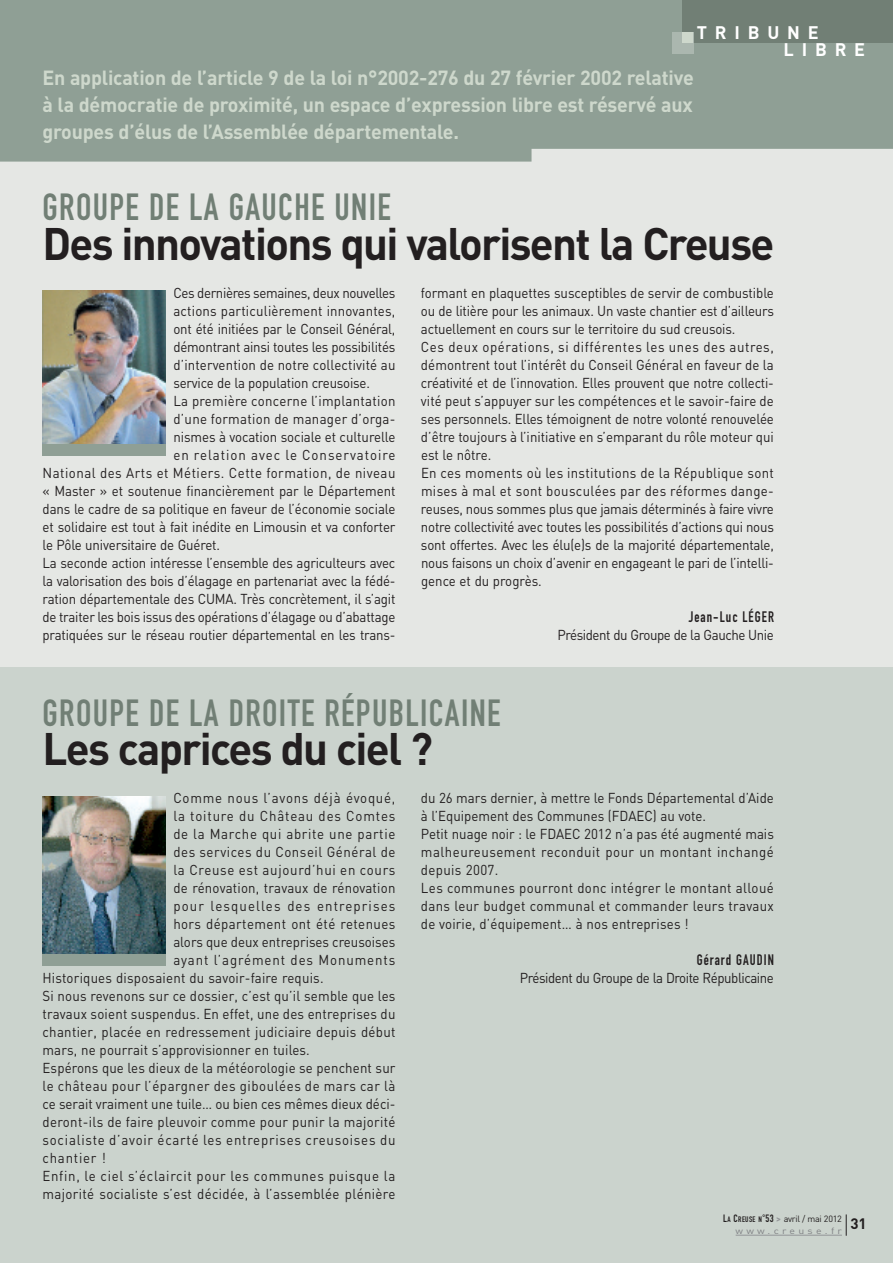
<style>
.page{position:relative;width:893px;height:1263px;background:#fff}
.page>*{position:absolute;margin:0;border:0;box-sizing:border-box;transform-origin:0 0}
.t1{font:700 45px "DIN";letter-spacing:-.04em;color:#231f20}
.t2{font:37.35px "DIN Engschrift";letter-spacing:.035em;color:#717f75}
.t3{font:700 20.25px/27px "DIN";letter-spacing:-.01em;color:#ced8cc;text-align:justify}
.t4{font:700 18px/16.8px "DIN";letter-spacing:.435em;color:#fff}
.t5{font:15px "DIN Engschrift";letter-spacing:.075em;color:#231f20;scale:.93 1}
.t6{font:14.25px/18px "DIN";color:#231f20;scale:.93 1}
.t7{font:14.25px "DIN";letter-spacing:.02em;color:#231f20;scale:.93 1}
.t8{font:14.25px "DIN";letter-spacing:.05em;color:#231f20;scale:.93 1}
.t9{font:14.25px "DIN";letter-spacing:.025em;color:#231f20;scale:.93 1}
.t10{font:14.25px "DIN";letter-spacing:.055em;color:#231f20;scale:.93 1}
.t11{font:14.25px "DIN";letter-spacing:.04em;color:#231f20;scale:.93 1}
.t12{font:14.25px "DIN";letter-spacing:-.03em;color:#231f20;scale:.93 1}
.t13{font:14.25px "DIN";letter-spacing:.035em;color:#231f20;scale:.93 1}
.t14{font:14.25px "DIN";letter-spacing:-.025em;color:#231f20;scale:.93 1}
.t15{font:14.25px "DIN";letter-spacing:.075em;color:#231f20;scale:.93 1}
.t16{font:14.25px "DIN";letter-spacing:.03em;color:#231f20;scale:.93 1}
.t17{font:14.25px "DIN";letter-spacing:.085em;color:#231f20;scale:.93 1}
.t18{font:14.25px "DIN";letter-spacing:.065em;color:#231f20;scale:.93 1}
.t19{font:14.25px "DIN";letter-spacing:.07em;color:#231f20;scale:.93 1}
.t20{font:9px/12px "DIN";letter-spacing:-.025em;color:#231f20}
.s1{font-family:"DIN Engschrift";font-size:10.5px}
.s2{font-family:"DIN Engschrift";font-size:7.8px}
.s3{font-weight:700;color:#939598}
.s4{color:#808285}
</style>
<div class="page">
<div style="left:0;top:128px;width:893px;height:574px;background:#e5e7e4"></div>
<div style="left:0;top:0;width:893px;height:162px;background:#8f9f95"></div>
<div style="left:0;top:668px;width:893px;height:595px;background:#cbd3cd"></div>
<div style="left:682px;top:0;width:211px;height:43px;background:#717f75"></div>
<div style="left:672px;top:32px;width:21px;height:21px;background:#abb7af"></div>
<div style="left:682px;top:32px;width:11px;height:11px;background:#ced8cc"></div>
<img style="left:43px;top:291px;width:123px;height:153px">
<div style="left:43px;top:444px;width:123px;height:11px;background:#8f9f95"></div>
<img style="left:43px;top:796px;width:123px;height:158px">
<div style="left:42px;top:954px;width:123px;height:11px;background:#8f9f95"></div>
<hr style="left:736px;top:1235px;width:106px;height:1px;background:#939598">
<svg style="left:846px;top:1214px;width:1px;height:22px"></svg>
<p class="t4" style="left:783px;top:24px;width:83px;text-indent:-87px">TRIBUNE<br>LIBRE</p>
<h3 class="t3" style="left:43px;top:64px;width:653px">En application de l’article 9 de la loi n°2002-276 du 27 février 2002 relative à la démocratie de proximité, un espace d’expression libre est réservé aux groupes d’élus de l’Assemblée départementale.</h3>
<h2 class="t2" style="left:43px;top:194px;width:350px">GROUPE DE LA GAUCHE UNIE</h2>
<h1 class="t1" style="left:43px;top:217px;width:733px">Des innovations qui valorisent la Creuse</h1>
<p class="t14" style="left:173px;top:284px;width:240px">Ces dernières semaines, deux nouvelles</p>
<p class="t6" style="left:173px;top:301px;width:240px">actions particulièrement innovantes,</p>
<p class="t6" style="left:173px;top:319px;width:240px">ont été initiées par le Conseil Général,</p>
<p class="t6" style="left:173px;top:337px;width:240px">démontrant ainsi toutes les possibilités</p>
<p class="t6" style="left:173px;top:355px;width:240px">d’intervention de notre collectivité au</p>
<p class="t6" style="left:173px;top:373px;width:213px">service de la population creusoise.</p>
<p class="t7" style="left:173px;top:392px;width:240px">La première concerne l’implantation</p>
<p class="t7" style="left:173px;top:410px;width:240px">d’une formation de manager d’orga-</p>
<p class="t6" style="left:173px;top:427px;width:240px">nismes à vocation sociale et culturelle</p>
<p class="t15" style="left:173px;top:446px;width:240px">en relation avec le Conservatoire</p>
<p class="t13" style="left:43px;top:464px;width:381px">National des Arts et Métiers. Cette formation, de niveau</p>
<p class="t6" style="left:43px;top:481px;width:381px">« Master » et soutenue financièrement par le Département</p>
<p class="t6" style="left:43px;top:499px;width:381px">dans le cadre de sa politique en faveur de l’économie sociale</p>
<p class="t6" style="left:43px;top:517px;width:381px">et solidaire est tout à fait inédite en Limousin et va conforter</p>
<p class="t6" style="left:43px;top:535px;width:192px">le Pôle universitaire de Guéret.</p>
<p class="t6" style="left:43px;top:553px;width:381px">La seconde action intéresse l’ensemble des agriculteurs avec</p>
<p class="t6" style="left:43px;top:571px;width:381px">la valorisation des bois d’élagage en partenariat avec la fédé-</p>
<p class="t6" style="left:43px;top:589px;width:381px">ration départementale des CUMA. Très concrètement, il s’agit</p>
<p class="t6" style="left:43px;top:607px;width:381px">de traiter les bois issus des opérations d’élagage ou d’abattage</p>
<p class="t6" style="left:43px;top:625px;width:381px">pratiquées sur le réseau routier départemental en les trans-</p>
<p class="t6" style="left:421px;top:283px;width:381px">formant en plaquettes susceptibles de servir de combustible ou de litière pour les animaux. Un vaste chantier est d’ailleurs actuellement en cours sur le territoire du sud creusois.<br>Ces deux opérations, si différentes les unes des autres, démontrent tout l’intérêt du Conseil Général en faveur de la créativité et de l’innovation. Elles prouvent que notre collecti&shy;vité peut s’appuyer sur les compétences et le savoir-faire de ses personnels. Elles témoignent de notre volonté renouvelée d’être toujours à l’initiative en s’emparant du rôle moteur qui est le nôtre.<br>En ces moments où les institutions de la République sont mises à mal et sont bousculées par des réformes dange&shy;reuses, nous sommes plus que jamais déterminés à faire vivre notre collectivité avec toutes les possibilités d’actions qui nous sont offertes. Avec les élu(e)s de la majorité départementale, nous faisons un choix d’avenir en engageant le pari de l’intelli&shy;gence et du progrès.</p>
<p class="t5" style="left:689px;top:611px;width:93px">Jean-Luc LÉGER</p>
<p class="t12" style="left:557px;top:626px;width:234px">Président du Groupe de la Gauche Unie</p>
<h2 class="t2" style="left:43px;top:699px;width:459px">GROUPE DE LA DROITE RÉPUBLICAINE</h2>
<h1 class="t1" style="left:43px;top:722px;width:392px">Les caprices du ciel ?</h1>
<p class="t10" style="left:173px;top:790px;width:240px">Comme nous l’avons déjà évoqué,</p>
<p class="t18" style="left:173px;top:808px;width:240px">la toiture du Château des Comtes</p>
<p class="t8" style="left:173px;top:826px;width:240px">de la Marche qui abrite une partie</p>
<p class="t11" style="left:173px;top:844px;width:240px">des services du Conseil Général de</p>
<p class="t8" style="left:173px;top:862px;width:240px">la Creuse est aujourd’hui en cours</p>
<p class="t6" style="left:173px;top:879px;width:240px">de rénovation, travaux de rénovation</p>
<p class="t17" style="left:173px;top:898px;width:240px">pour lesquelles des entreprises</p>
<p class="t16" style="left:173px;top:916px;width:240px">hors département ont été retenues</p>
<p class="t6" style="left:173px;top:933px;width:240px">alors que deux entreprises creusoises</p>
<p class="t19" style="left:173px;top:952px;width:240px">ayant l’agrément des Monuments</p>
<p class="t6" style="left:43px;top:969px;width:304px">Historiques disposaient du savoir-faire requis.</p>
<p class="t6" style="left:43px;top:987px;width:381px">Si nous revenons sur ce dossier, c’est qu’il semble que les</p>
<p class="t6" style="left:43px;top:1005px;width:381px">travaux soient suspendus. En effet, une des entreprises du</p>
<p class="t7" style="left:43px;top:1024px;width:381px">chantier, placée en redressement judiciaire depuis début</p>
<p class="t6" style="left:43px;top:1041px;width:289px">mars, ne pourrait s’approvisionner en tuiles.</p>
<p class="t6" style="left:43px;top:1059px;width:381px">Espérons que les dieux de la météorologie se penchent sur</p>
<p class="t11" style="left:43px;top:1078px;width:381px">le château pour l’épargner des giboulées de mars car là</p>
<p class="t6" style="left:43px;top:1095px;width:381px">ce serait vraiment une tuile… ou bien ces mêmes dieux déci-</p>
<p class="t9" style="left:43px;top:1114px;width:381px">deront-ils de faire pleuvoir comme pour punir la majorité</p>
<p class="t10" style="left:43px;top:1132px;width:381px">socialiste d’avoir écarté les entreprises creusoises du</p>
<p class="t10" style="left:43px;top:1150px;width:70px">chantier !</p>
<p class="t8" style="left:43px;top:1168px;width:381px">Enfin, le ciel s’éclaircit pour les communes puisque la</p>
<p class="t9" style="left:43px;top:1186px;width:381px">majorité socialiste s’est décidée, à l’assemblée plénière</p>
<p class="t6" style="left:421px;top:789px;width:381px">du 26 mars dernier, à mettre le Fonds Départemental d’Aide à l’Equipement des Communes (FDAEC) au vote.<br>Petit nuage noir : le FDAEC 2012 n’a pas été augmenté mais malheureusement reconduit pour un montant inchangé depuis 2007.<br>Les communes pourront donc intégrer le montant alloué dans leur budget communal et commander leurs travaux de voirie, d’équipement… à nos entreprises !</p>
<p class="t5" style="left:697px;top:955px;width:84px">Gérard GAUDIN</p>
<p class="t12" style="left:520px;top:970px;width:275px">Président du Groupe de la Droite Républicaine</p>
<p class="t20" style="left:735px;top:1212px;width:133px;text-indent:-12px"><span class="s1">L</span><span class="s2">A</span> <span class="s1">C</span><span class="s2">REUSE N</span><span class="s1">°53</span> <span class="s3">&gt;</span> avril / mai 2012 <span class="s4">www.creuse.fr</span> <sup>31</sup></p>
</div>
